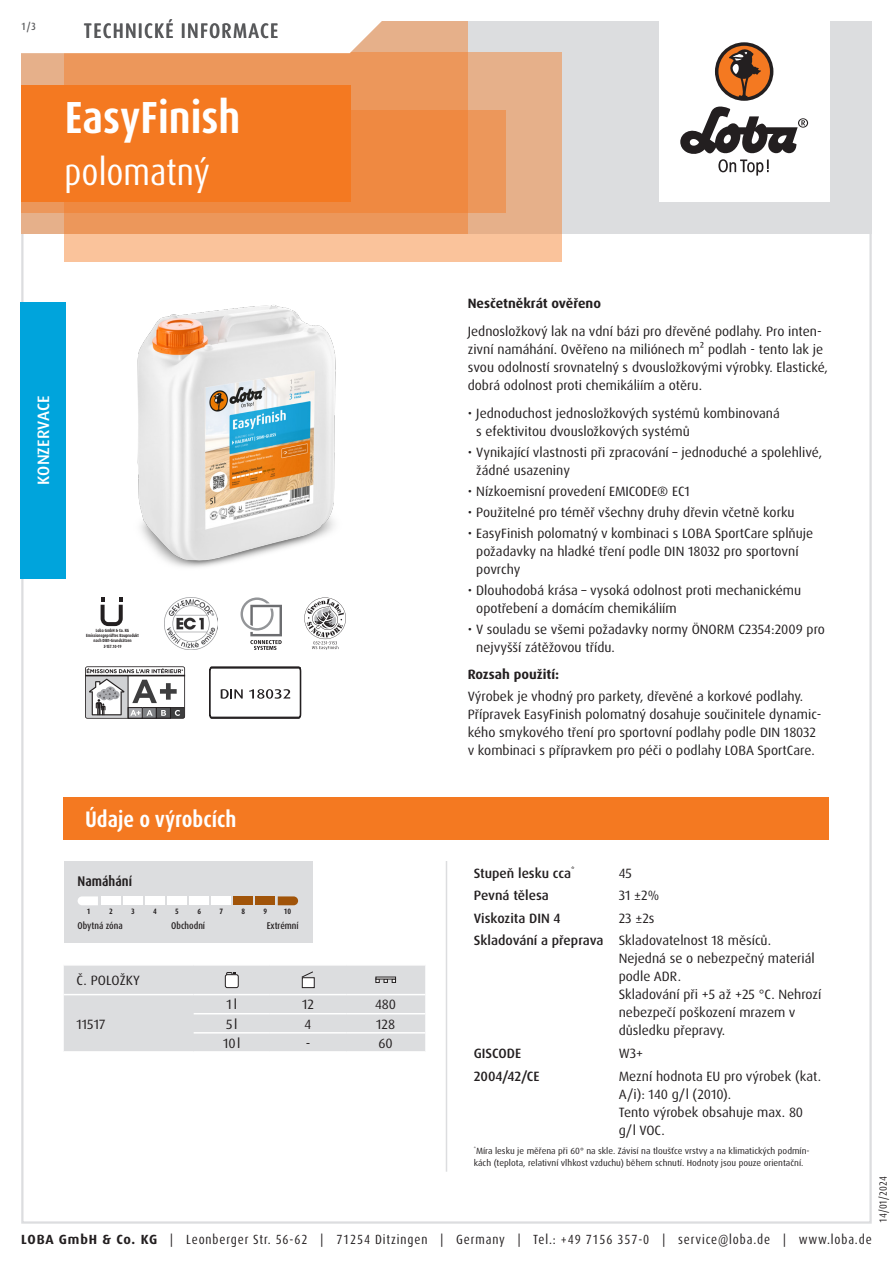
<style>
.page{position:relative;width:893px;height:1263px;background:#fff}
.page>*{position:absolute;margin:0;border:0;box-sizing:border-box;transform-origin:0 0}
.Produktname_weiss{font:700 condensed 45px "Dax Pro";color:#fff}
.Variante_weiss{font:condensed 37.5px "Dax Pro";color:#fff}
.Abschnitt{font:700 condensed 22.5px "Dax Pro";color:#fff}
.TI{font:500 condensed 21px "Dax Pro";letter-spacing:.06em;color:#57585a}
.Produktart_Versiegelung{font:500 16.5px "Dax Pro";letter-spacing:.01em;color:#fff}
.skala_name{font:700 condensed 14.1px "Dax Pro";color:#231f20}
.Text{font:13.5px/18px "Dax Pro";color:#231f20}
.Text_ohne_Silbentrennung{font:13.5px/18px "Dax Pro";color:#231f20}
.Text_Medium{font:500 13.5px "Dax Pro";color:#231f20}
.Text_Bold{font:700 13.5px "Dax Pro";color:#231f20}
.Text_zentriert{font:13.5px "Dax Pro";color:#231f20}
.Text_Großbuchstaben{font:13.5px "Dax Pro";letter-spacing:.01em;color:#231f20}
.t1{font:condensed 13.35px "Dax Pro";letter-spacing:.065em;color:#231f20}
.t2{font:condensed 10.5px "Dax Pro";color:#231f20}
.t3{font:500 condensed 10.5px "Dax Pro";color:#57585a}
.skala_desc_left{font:500 condensed 9.75px "Dax Pro";color:#231f20}
.skala_desc_middle{font:500 condensed 9.75px "Dax Pro";color:#231f20}
.skala_desc_right{font:500 condensed 9.75px "Dax Pro";color:#231f20}
.Footnote{font:9px/12px "Dax Pro";color:#231f20}
.skala_number{font:700 condensed 7.8px "Dax Pro";color:#231f20}
.t4{font:700 4.5px/5.2px "Dax Pro";color:#231f20;text-align:center;scale:.82 1}
.s1{font-weight:700;font-stretch:normal}
</style>
<div class="page">
<hr style="left:446px;top:861px;width:1px;height:311px;background:#dcdddf">
<svg style="left:64px;top:965px;width:361px;height:87px;background:#dddedf"></svg>
<div style="left:64px;top:861px;width:249px;height:82px;background:#dcdddf"></div>
<svg style="left:78px;top:896px;width:20px;height:9px"></svg>
<div style="left:101px;top:896px;width:20px;height:9px;background:#fff"></div>
<div style="left:123px;top:896px;width:20px;height:9px;background:#fff"></div>
<div style="left:145px;top:896px;width:20px;height:9px;background:#fff"></div>
<div style="left:167px;top:896px;width:20px;height:9px;background:#fff"></div>
<div style="left:189px;top:896px;width:20px;height:9px;background:#fff"></div>
<div style="left:212px;top:896px;width:19px;height:9px;background:#fff"></div>
<div style="left:234px;top:896px;width:19px;height:9px;background:#a15409"></div>
<div style="left:256px;top:896px;width:19px;height:9px;background:#a15409"></div>
<svg style="left:278px;top:896px;width:20px;height:9px"></svg>
<div style="left:64px;top:797px;width:765px;height:43px;background:#f47921"></div>
<svg style="left:101px;top:597px;width:22px;height:29px"></svg>
<img style="left:165px;top:597px;width:52px;height:53px">
<svg style="left:241px;top:597px;width:41px;height:53px"></svg>
<svg style="left:304px;top:597px;width:42px;height:53px"></svg>
<svg style="left:85px;top:666px;width:100px;height:53px"></svg>
<svg style="left:209px;top:667px;width:92px;height:51px"></svg>
<img style="left:137px;top:305px;width:199px;height:263px">
<div style="left:20px;top:302px;width:46px;height:276px;background:#00a4dc"></div>
<div style="left:21px;top:21px;width:851px;height:213px;background:#dcdddf"></div>
<div style="left:659px;top:0;width:170px;height:202px;background:#fff"></div>
<svg style="left:680px;top:106px;width:128px;height:70px"></svg>
<div style="left:715px;top:42px;width:58px;height:59px;background:#231f20;border-radius:50%"></div>
<svg style="left:718px;top:45px;width:52px;height:52px"></svg>
<div style="left:64px;top:52px;width:497px;height:209px;background:linear-gradient(to right,#fec79f,#efb992)"></div>
<div style="left:21px;top:111px;width:485px;height:102px;background:#ec975b"></div>
<svg style="left:21px;top:21px;width:447px;height:213px;background:#ec9355"></svg>
<svg style="left:21px;top:21px;width:411px;height:34px;background:#faede4"></svg>
<div style="left:21px;top:85px;width:330px;height:117px;background:#f47921"></div>
<p class="t3" style="left:21px;top:19px;width:16px">1/3</p>
<p class="TI" style="left:84px;top:17px;width:196px">TECHNICKÉ INFORMACE</p>
<p class="Produktname_weiss" style="left:65px;top:89px;width:177px">EasyFinish</p>
<p class="Variante_weiss" style="left:65px;top:148px;width:147px">polomatný</p>
<p class="Produktart_Versiegelung" style="left:33px;top:485px;width:91px;rotate:-90deg">KONZERVACE</p>
<p class="t4" style="left:86px;top:628px;width:66px">Loba GmbH &amp; Co. KG<br>Emissionsgeprüftes Bauprodukt nach DIBt-Grundsätzen<br>Z-157.10-19</p>
<p class="Abschnitt" style="left:85px;top:805px;width:153px">Údaje o výrobcích</p>
<p class="skala_name" style="left:78px;top:872px;width:56px">Namáhání</p>
<p class="skala_number" style="left:87px;top:906px;width:5px">1</p>
<p class="skala_number" style="left:109px;top:906px;width:5px">2</p>
<p class="skala_number" style="left:131px;top:906px;width:5px">3</p>
<p class="skala_number" style="left:153px;top:906px;width:5px">4</p>
<p class="skala_number" style="left:175px;top:906px;width:5px">5</p>
<p class="skala_number" style="left:197px;top:906px;width:5px">6</p>
<p class="skala_number" style="left:219px;top:906px;width:5px">7</p>
<p class="skala_number" style="left:241px;top:906px;width:5px">8</p>
<p class="skala_number" style="left:264px;top:906px;width:5px">9</p>
<p class="skala_number" style="left:284px;top:906px;width:9px">10</p>
<p class="skala_desc_left" style="left:78px;top:919px;width:47px">Obytná zóna</p>
<p class="skala_desc_middle" style="left:171px;top:919px;width:35px">Obchodní</p>
<p class="skala_desc_right" style="left:267px;top:919px;width:34px">Extrémní</p>
<p class="Text_Großbuchstaben" style="left:77px;top:972px;width:65px">Č. POLOŽKY</p>
<p class="Text" style="left:77px;top:1015px;width:30px">11517</p>
<p class="Text_zentriert" style="left:227px;top:996px;width:12px">1l</p>
<p class="Text_zentriert" style="left:302px;top:996px;width:13px">12</p>
<p class="Text_zentriert" style="left:375px;top:996px;width:22px">480</p>
<p class="Text_zentriert" style="left:226px;top:1015px;width:13px">5l</p>
<p class="Text_zentriert" style="left:305px;top:1015px;width:8px">4</p>
<p class="Text_zentriert" style="left:376px;top:1015px;width:20px">128</p>
<p class="Text_zentriert" style="left:223px;top:1034px;width:19px">10l</p>
<p class="Text_zentriert" style="left:306px;top:1034px;width:6px">-</p>
<p class="Text_zentriert" style="left:378px;top:1034px;width:16px">60</p>
<p class="Text_Bold" style="left:468px;top:295px;width:135px">Nesčetněkrát ověřeno</p>
<p class="Text" style="left:468px;top:323px;width:362px">Jednosložkový lak na vdní bázi pro dřevěné podlahy. Pro inten&shy;zivní namáhání. Ověřeno na miliónech m² podlah - tento lak je svou odolností srovnatelný s dvousložkovými výrobky. Elastické, dobrá odolnost proti chemikáliím a otěru.</p>
<p class="Text" style="left:476px;top:404px;width:305px;text-indent:-9px">• Jednoduchost jednosložkových systémů kombinovaná s efektivitou dvousložkových systémů</p>
<p class="Text" style="left:476px;top:443px;width:348px;text-indent:-9px">• Vynikající vlastnosti při zpracování – jednoduché a spolehlivé, žádné usazeniny</p>
<p class="Text" style="left:468px;top:482px;width:224px">• Nízkoemisní provedení EMICODE® EC1</p>
<p class="Text" style="left:468px;top:503px;width:328px">• Použitelné pro téměř všechny druhy dřevin včetně korku</p>
<p class="Text" style="left:476px;top:524px;width:338px;text-indent:-9px">• EasyFinish polomatný v kombinaci s LOBA SportCare splňuje požadavky na hladké tření podle DIN 18032 pro sportovní povrchy</p>
<p class="Text" style="left:476px;top:581px;width:326px;text-indent:-9px">• Dlouhodobá krása – vysoká odolnost proti mechanickému opotřebení a domácím chemikáliím</p>
<p class="Text" style="left:476px;top:620px;width:350px;text-indent:-9px">• V souladu se všemi požadavky normy ÖNORM C2354:2009 pro nejvyšší zátěžovou třídu.</p>
<p class="Text_Bold" style="left:468px;top:666px;width:93px">Rozsah použití:</p>
<p class="Text" style="left:468px;top:687px;width:355px">Výrobek je vhodný pro parkety, dřevěné a korkové podlahy.<br>Přípravek EasyFinish polomatný dosahuje součinitele dynamic&shy;kého smykového tření pro sportovní podlahy podle DIN 18032 v kombinaci s přípravkem pro péči o podlahy LOBA SportCare.</p>
<p class="Text_Medium" style="left:474px;top:864px;width:102px">Stupeň lesku cca<sup>*</sup></p>
<p class="Text_ohne_Silbentrennung" style="left:619px;top:864px;width:15px">45</p>
<p class="Text_Medium" style="left:474px;top:887px;width:77px">Pevná tělesa</p>
<p class="Text_ohne_Silbentrennung" style="left:619px;top:886px;width:42px">31 ±2%</p>
<p class="Text_Medium" style="left:474px;top:909px;width:88px">Viskozita DIN 4</p>
<p class="Text_ohne_Silbentrennung" style="left:619px;top:909px;width:37px">23 ±2s</p>
<p class="Text_Medium" style="left:474px;top:932px;width:131px">Skladování a přeprava</p>
<p class="Text_ohne_Silbentrennung" style="left:619px;top:932px;width:154px">Skladovatelnost 18 měsíců.</p>
<p class="Text_ohne_Silbentrennung" style="left:619px;top:950px;width:197px">Nejedná se o nebezpečný materiál podle ADR.</p>
<p class="Text_ohne_Silbentrennung" style="left:619px;top:986px;width:204px">Skladování při +5 až +25 °C. Nehrozí nebezpečí poškození mrazem v důsledku přepravy.</p>
<p class="Text_Medium" style="left:474px;top:1044px;width:49px">GISCODE</p>
<p class="Text_ohne_Silbentrennung" style="left:619px;top:1044px;width:26px">W3+</p>
<p class="Text_Medium" style="left:474px;top:1067px;width:67px">2004/42/CE</p>
<p class="Text_ohne_Silbentrennung" style="left:619px;top:1067px;width:204px">Mezní hodnota EU pro výrobek (kat.<br>A/i): 140 g/l (2010).</p>
<p class="Text_ohne_Silbentrennung" style="left:619px;top:1103px;width:186px">Tento výrobek obsahuje max. 80 g/l VOC.</p>
<p class="Footnote" style="left:474px;top:1144px;width:337px"><sup>*</sup>Míra lesku je měřena při 60° na skle. Závisí na tloušťce vrstvy a na klimatických podmín&shy;kách (teplota, relativní vlhkost vzduchu) během schnutí. Hodnoty jsou pouze orientační.</p>
<p class="t2" style="left:876px;top:1222px;width:48px;rotate:-90deg">14/01/2024</p>
<p class="t1" style="left:21px;top:1230px;width:852px"><span class="s1">LOBA GmbH &amp; Co. KG</span> | Leonberger Str. 56-62 | 71254 Ditzingen | Germany | Tel.: +49 7156 357-0 | service@loba.de | www.loba.de</p>
</div>
